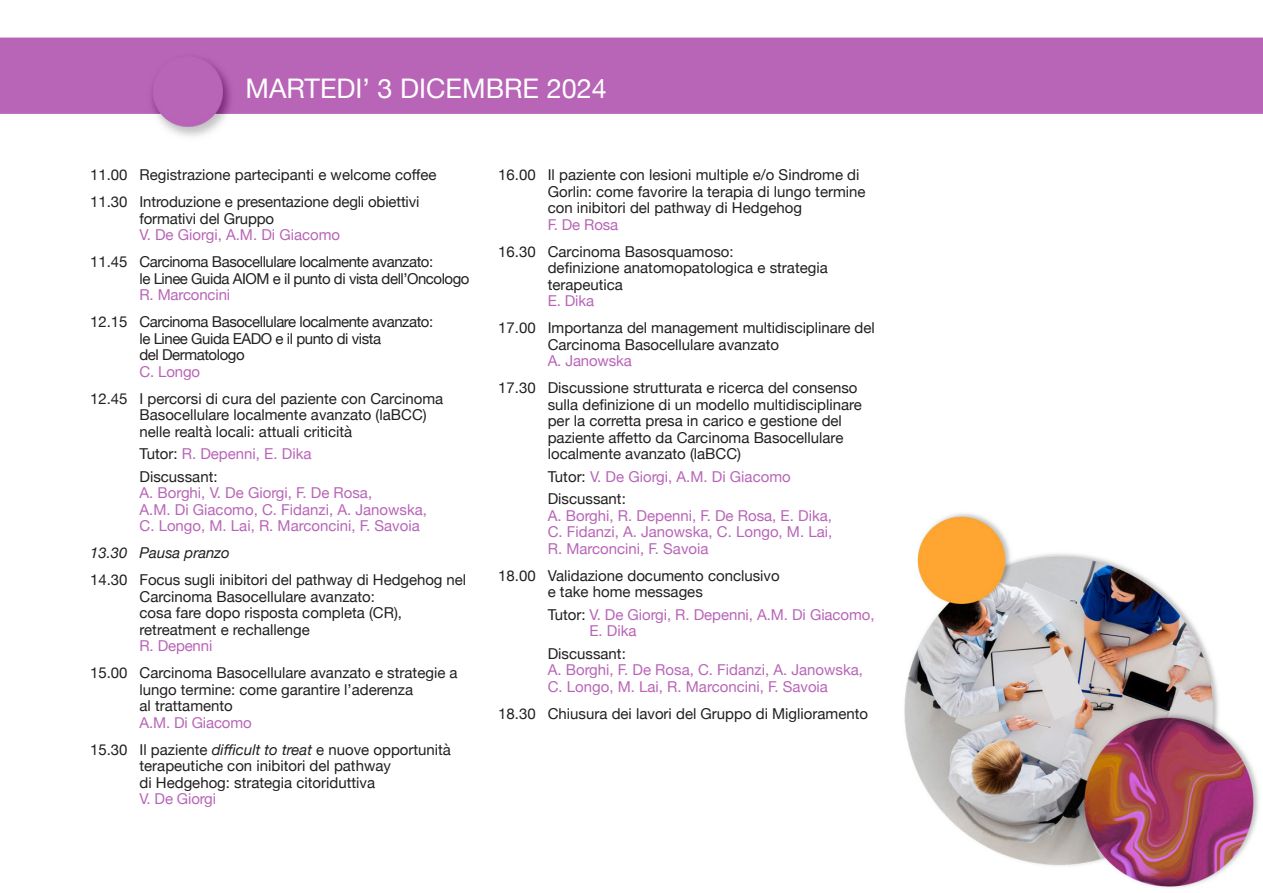
<style>
.page{position:relative;width:1263px;height:893px;background:#fff}
.page>*{position:absolute;margin:0;border:0;box-sizing:border-box;transform-origin:0 0}
.t1{font:27px "Helvetica Neue";color:#fff}
.t2{font:15px/16.5px "Helvetica Neue";color:#231f20}
.t3{font:15px/16.5px "Helvetica Neue";color:#b865b7}
.t4{font:15px "Helvetica Neue";letter-spacing:-.03em;color:#231f20}
.t5{font:italic 15px "Helvetica Neue";color:#231f20}
.s1{color:#231f20}
.s2{font-style:italic}
</style>
<div class="page">
<img style="left:904px;top:513px;width:355px;height:375px">
<img style="left:0;top:37px;width:1263px;height:100px">
<p class="t1" style="left:246px;top:69px;width:363px">MARTEDI’ 3 DICEMBRE 2024</p>
<p class="t2" style="left:90px;top:167px;width:348px">11.00 Registrazione partecipanti e welcome coffee</p>
<p class="t2" style="left:90px;top:194px;width:331px">11.30 Introduzione e presentazione degli obiettivi</p>
<p class="t2" style="left:140px;top:211px;width:136px">formativi del Gruppo</p>
<p class="t3" style="left:140px;top:227px;width:202px">V. De Giorgi, A.M. Di Giacomo</p>
<p class="t4" style="left:90px;top:251px;width:345px">11.45 Carcinoma Basocellulare localmente avanzato:</p>
<p class="t4" style="left:140px;top:267px;width:332px">le Linee Guida AIOM e il punto di vista dell’Oncologo</p>
<p class="t3" style="left:140px;top:287px;width:92px">R. Marconcini</p>
<p class="t4" style="left:90px;top:311px;width:345px">12.15 Carcinoma Basocellulare localmente avanzato:</p>
<p class="t4" style="left:140px;top:327px;width:243px">le Linee Guida EADO e il punto di vista</p>
<p class="t4" style="left:140px;top:344px;width:107px">del Dermatologo</p>
<p class="t3" style="left:140px;top:364px;width:62px">C. Longo</p>
<p class="t2" style="left:140px;top:391px;width:305px;text-indent:-50px">12.45 I percorsi di cura del paziente con Carcinoma<br>Basocellulare localmente avanzato (laBCC)</p>
<p class="t2" style="left:140px;top:424px;width:214px">nelle realtà locali: attuali criticità</p>
<p class="t3" style="left:140px;top:446px;width:174px"><span class="s1">Tutor:</span> R. Depenni, E. Dika</p>
<p class="t2" style="left:140px;top:469px;width:80px">Discussant:</p>
<p class="t3" style="left:140px;top:485px;width:234px">A. Borghi, V. De Giorgi, F. De Rosa,</p>
<p class="t3" style="left:140px;top:502px;width:289px">A.M. Di Giacomo, C. Fidanzi, A. Janowska,</p>
<p class="t3" style="left:140px;top:518px;width:282px">C. Longo, M. Lai, R. Marconcini, F. Savoia</p>
<p class="t5" style="left:90px;top:542px;width:141px">13.30 Pausa pranzo</p>
<p class="t2" style="left:140px;top:572px;width:328px;text-indent:-50px">14.30 Focus sugli inibitori del pathway di Hedgehog nel<br>Carcinoma Basocellulare avanzato:</p>
<p class="t2" style="left:140px;top:605px;width:264px">cosa fare dopo risposta completa (CR),</p>
<p class="t2" style="left:140px;top:622px;width:172px">retreatment e rechallenge</p>
<p class="t3" style="left:140px;top:638px;width:74px">R. Depenni</p>
<p class="t2" style="left:90px;top:665px;width:369px;text-align:center">15.00 Carcinoma Basocellulare avanzato e strategie a lungo termine: come garantire l’aderenza</p>
<p class="t2" style="left:140px;top:698px;width:95px">al trattamento</p>
<p class="t3" style="left:140px;top:715px;width:114px">A.M. Di Giacomo</p>
<p class="t2" style="left:140px;top:742px;width:313px;text-indent:-50px">15.30 Il paziente <span class="s2">difficult to treat</span> e nuove opportunità terapeutiche con inibitori del pathway</p>
<p class="t2" style="left:140px;top:775px;width:237px">di Hedgehog: strategia citoriduttiva</p>
<p class="t3" style="left:140px;top:791px;width:78px">V. De Giorgi</p>
<p class="t2" style="left:548px;top:167px;width:319px;text-indent:-50px">16.00 Il paziente con lesioni multiple e/o Sindrome di<br>Gorlin: come favorire la terapia di lungo termine con inibitori del pathway di Hedgehog</p>
<p class="t3" style="left:548px;top:217px;width:72px">F. De Rosa</p>
<p class="t2" style="left:498px;top:244px;width:237px">16.30 Carcinoma Basosquamoso:</p>
<p class="t2" style="left:548px;top:260px;width:282px">definizione anatomopatologica e strategia</p>
<p class="t2" style="left:548px;top:277px;width:77px">terapeutica</p>
<p class="t3" style="left:548px;top:293px;width:48px">E. Dika</p>
<p class="t2" style="left:548px;top:320px;width:328px;text-indent:-50px">17.00 Importanza del management multidisciplinare del<br>Carcinoma Basocellulare avanzato</p>
<p class="t3" style="left:548px;top:353px;width:86px">A. Janowska</p>
<p class="t2" style="left:548px;top:380px;width:316px;text-indent:-50px">17.30 Discussione strutturata e ricerca del consenso sulla definizione di un modello multidisciplinare per la corretta presa in carico e gestione del paziente affetto da Carcinoma Basocellulare localmente avanzato (laBCC)</p>
<p class="t3" style="left:548px;top:469px;width:244px"><span class="s1">Tutor:</span> V. De Giorgi, A.M. Di Giacomo</p>
<p class="t2" style="left:548px;top:491px;width:80px">Discussant:</p>
<p class="t3" style="left:548px;top:508px;width:286px">A. Borghi, R. Depenni, F. De Rosa, E. Dika,</p>
<p class="t3" style="left:548px;top:524px;width:286px">C. Fidanzi, A. Janowska, C. Longo, M. Lai,</p>
<p class="t3" style="left:548px;top:541px;width:162px">R. Marconcini, F. Savoia</p>
<p class="t2" style="left:498px;top:568px;width:283px">18.00 Validazione documento conclusivo</p>
<p class="t2" style="left:548px;top:584px;width:157px">e take home messages</p>
<p class="t3" style="left:589px;top:607px;width:287px;text-indent:-42px"><span class="s1">Tutor:</span> V. De Giorgi, R. Depenni, A.M. Di Giacomo,<br>E. Dika</p>
<p class="t2" style="left:548px;top:646px;width:80px">Discussant:</p>
<p class="t3" style="left:548px;top:662px;width:317px">A. Borghi, F. De Rosa, C. Fidanzi, A. Janowska,</p>
<p class="t3" style="left:548px;top:679px;width:282px">C. Longo, M. Lai, R. Marconcini, F. Savoia</p>
<p class="t2" style="left:498px;top:706px;width:371px">18.30 Chiusura dei lavori del Gruppo di Miglioramento</p>
</div>
